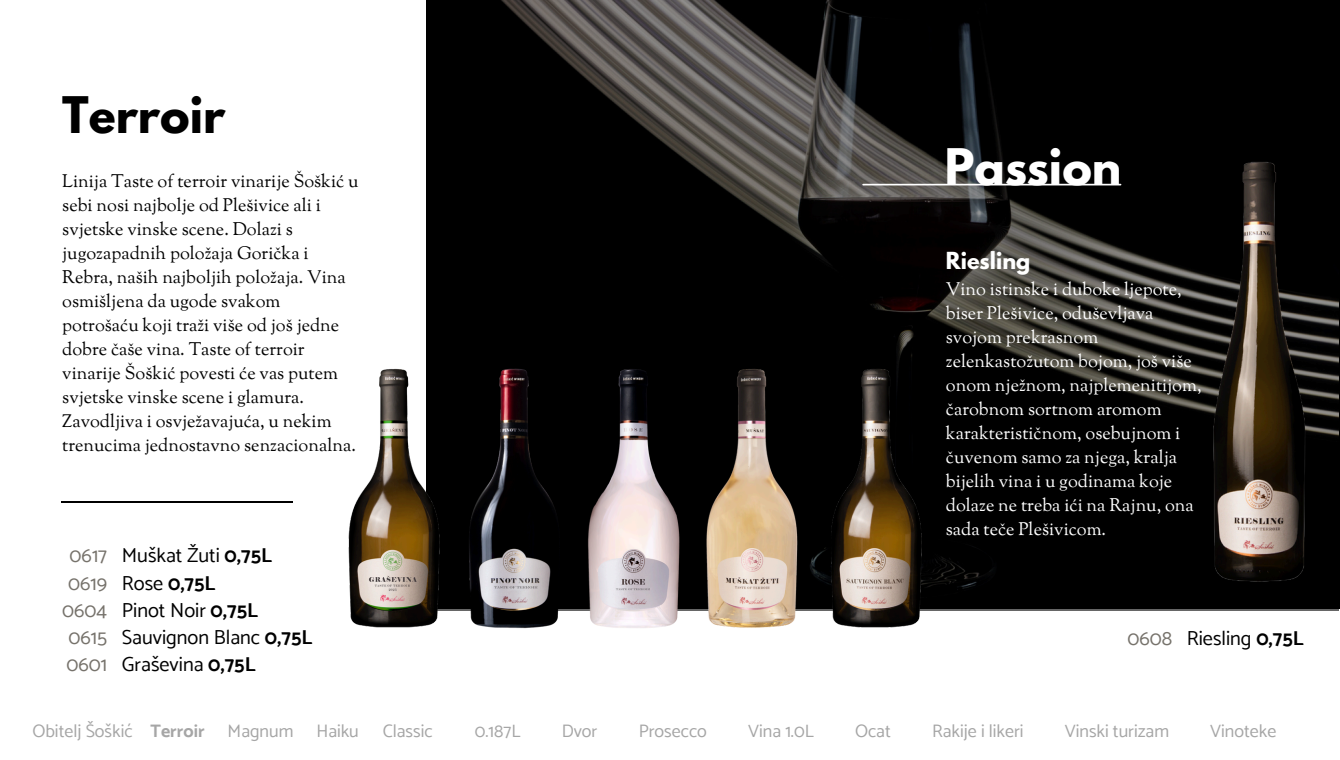
<style>
.page{position:relative;width:1340px;height:760px;background:#fff}
.page>*{position:absolute;margin:0;border:0;box-sizing:border-box;transform-origin:0 0}
.t1{font:700 44.55px "League Spartan";color:#fff}
.t2{font:700 44.55px "League Spartan";color:#000}
.t3{font:700 20.93px "League Spartan";color:#fff}
.t4{font:20.25px/27px "Catamaran";color:#000}
.t5{font:20.25px/27px "Catamaran";color:#76726b;text-align:center}
.t6{font:18px/24.1px "Sorts Mill Goudy";color:#000}
.t7{font:18px/24.1px "Sorts Mill Goudy";color:#fff}
.t8{font:18px "Catamaran";color:#a6a6a6}
.t9{font:700 18px "Catamaran";color:#a6a6a6}
.s1{font-weight:700}
</style>
<div class="page">
<img style="left:427px;top:0;width:911px;height:610px">
<hr style="left:863px;top:184px;width:257px;height:1px;background:#fff">
<img style="left:1176px;top:138px;width:148px;height:473px">
<hr style="left:62px;top:501px;width:231px;height:2px;background:#000">
<img style="left:348px;top:347px;width:582px;height:282px">
<p class="t2" style="left:62px;top:92px;width:165px">Terroir</p>
<h1 class="t6" style="left:62px;top:171px;width:298px">Linija Taste of terroir vinarije Šoškić u</h1>
<h1 class="t6" style="left:62px;top:195px;width:295px">sebi nosi najbolje od Plešivice ali i svjetske vinske scene. Dolazi s jugozapadnih položaja Gorička i Rebra, naših najboljih položaja. Vina osmišljena da ugode svakom potrošaću koji traži više od još jedne dobre čaše vina. Taste of terroir vinarije Šoškić povesti će vas putem svjetske vinske scene i glamura.<br>Zavodljiva i osvježavajuća, u nekim trenucima jednostavno senzacionalna.</h1>
<p class="t5" style="left:62px;top:542px;width:46px">0617<br>0619<br>0604<br>0615<br>0601</p>
<p class="t4" style="left:122px;top:542px;width:192px">Muškat Žuti <span class="s1">0,75L<br></span>Rose <span class="s1">0,75L<br></span>Pinot Noir <span class="s1">0,75L<br></span>Sauvignon Blanc <span class="s1">0,75L<br></span>Graševina <span class="s1">0,75L</span></p>
<p class="t1" style="left:945px;top:145px;width:178px">Passion</p>
<p class="t3" style="left:946px;top:250px;width:86px">Riesling</p>
<h1 class="t7" style="left:946px;top:278px;width:257px">Vino istinske i duboke ljepote, biser Plešivice, oduševljava svojom prekrasnom zelenkastožutom bojom, još više onom nježnom, najplemenitijom, čarobnom sortnom aromom karakterističnom, osebujnom i čuvenom samo za njega, kralja bijelih vina i u godinama koje dolaze ne treba ići na Rajnu, ona sada teče Plešivicom.</h1>
<p class="t5" style="left:1127px;top:624px;width:46px">0608</p>
<p class="t4" style="left:1187px;top:624px;width:119px">Riesling <span class="s1">0,75L</span></p>
<p class="t8" style="left:32px;top:720px;width:102px">Obitelj Šoškić</p>
<h2 class="t9" style="left:150px;top:720px;width:56px">Terroir</h2>
<p class="t8" style="left:228px;top:720px;width:67px">Magnum</p>
<h2 class="t8" style="left:316px;top:720px;width:44px">Haiku</h2>
<h2 class="t8" style="left:383px;top:720px;width:51px">Classic</h2>
<h2 class="t8" style="left:475px;top:720px;width:47px">0.187L</h2>
<p class="t8" style="left:562px;top:720px;width:37px">Dvor</p>
<h4 class="t8" style="left:639px;top:720px;width:70px">Prosecco</h4>
<p class="t8" style="left:748px;top:720px;width:67px">Vina 1.0L</p>
<p class="t8" style="left:855px;top:720px;width:37px">Ocat</p>
<p class="t8" style="left:932px;top:720px;width:93px">Rakije i likeri</p>
<h3 class="t8" style="left:1065px;top:720px;width:106px">Vinski turizam</h3>
<p class="t8" style="left:1210px;top:720px;width:68px">Vinoteke</p>
</div>
